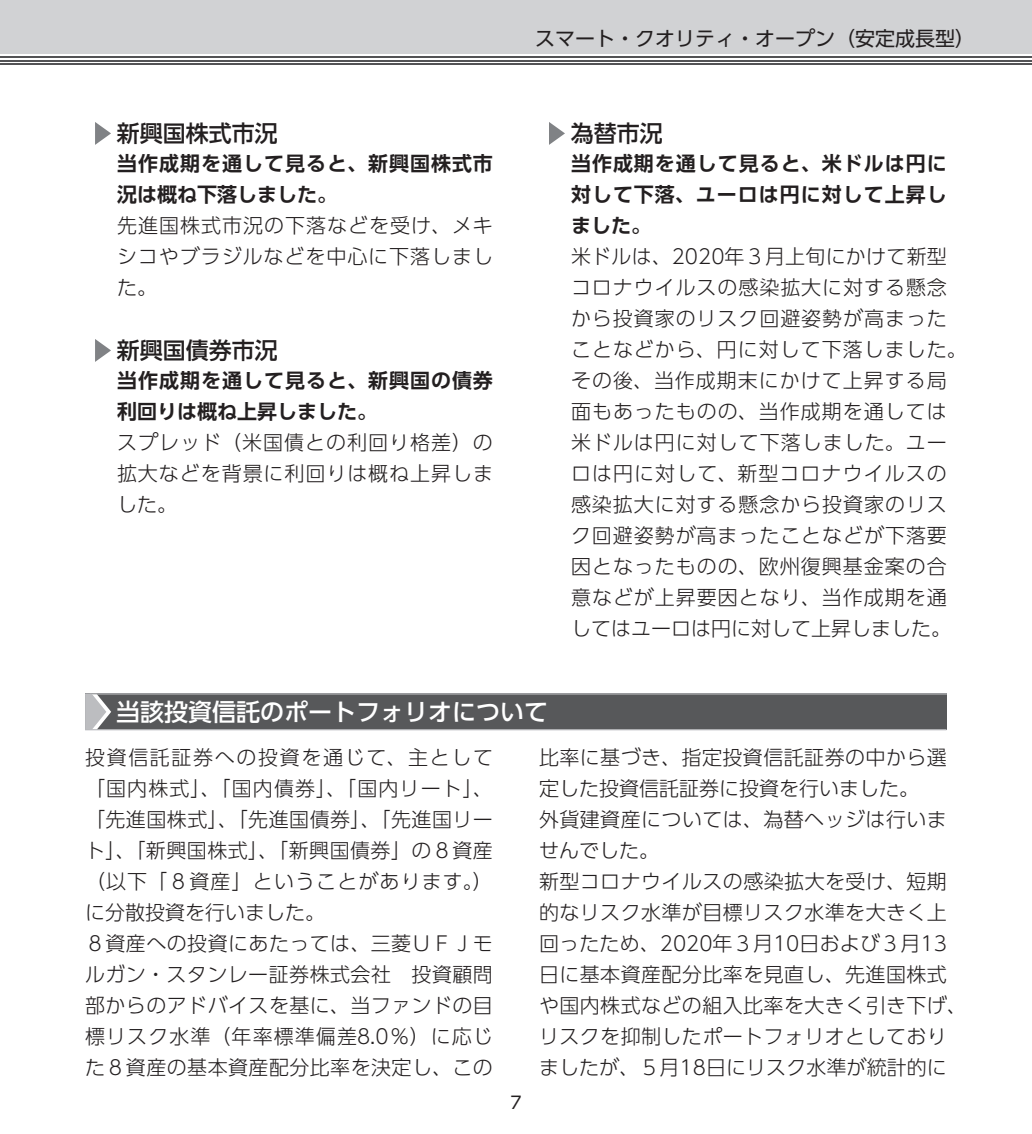
<style>
.page{position:relative;width:1032px;height:1134px;background:#fff}
.page>*{position:absolute;margin:0;border:0;box-sizing:border-box;transform-origin:0 0}
.t1{font:24px "UD Shin Go Pro Medium 90 msp RKSJ H";color:#fff}
.t2{font:23px "UD Shin Go Pro Medium 90 msp RKSJ H";color:#231f20}
.t3{font:20px/31px "UD Shin Go Pro Light 90 msp RKSJ H";letter-spacing:.025em;color:#231f20;text-align:justify}
.t4{font:20px/31px "UD Shin Go Pro Light 90 msp RKSJ H";letter-spacing:.05em;color:#231f20}
.t5{font:20px/31px "UD Shin Go Pro De Bold 90 msp RKSJ H";letter-spacing:.05em;color:#231f20}
.t6{font:20px "UD Shin Go Pro Regular 90 msp RKSJ H";color:#231f20}
.t7{font:17px "UD Shin Go Pro Regular 90 msp RKSJ H";color:#231f20}
</style>
<div class="page">
<div style="left:0;top:0;width:1032px;height:54px;background:#d1d2d4"></div>
<hr style="left:0;top:63px;width:1032px;height:2px;background:#535355">
<hr style="left:0;top:60px;width:1032px;height:1px;background:#535355">
<hr style="left:0;top:56px;width:1032px;height:2px;background:#535355">
<svg style="left:95px;top:122px;width:16px;height:23px"></svg>
<svg style="left:95px;top:339px;width:16px;height:23px"></svg>
<svg style="left:549px;top:122px;width:16px;height:23px"></svg>
<div style="left:85px;top:694px;width:862px;height:36px;background:#57585a"></div>
<hr style="left:85px;top:729px;width:861px;height:1px;background:#bcbdc0">
<hr style="left:85px;top:693px;width:862px;height:1px;background:#bcbdc0">
<svg style="left:85px;top:694px;width:26px;height:36px"></svg>
<p class="t2" style="left:117px;top:125px;width:162px">新興国株式市況</p>
<p class="t5" style="left:117px;top:150px;width:377px">当作成期を通して見ると、新興国株式市況は概ね下落しました。</p>
<p class="t3" style="left:117px;top:212px;width:377px">先進国株式市況の下落などを受け、メキシコやブラジルなどを中心に下落しました。</p>
<p class="t2" style="left:117px;top:342px;width:162px">新興国債券市況</p>
<p class="t5" style="left:117px;top:367px;width:377px">当作成期を通して見ると、新興国の債券利回りは概ね上昇しました。</p>
<p class="t3" style="left:117px;top:429px;width:377px">スプレッド（米国債との利回り格差）の拡大などを背景に利回りは概ね上昇しました。</p>
<p class="t6" style="left:535px;top:31px;width:441px">スマート・クオリティ・オープン（安定成長型）</p>
<p class="t2" style="left:571px;top:125px;width:93px">為替市況</p>
<p class="t5" style="left:571px;top:150px;width:377px;text-align:justify">当作成期を通して見ると、米ドルは円に対して下落、ユーロは円に対して上昇しました。</p>
<p class="t4" style="left:571px;top:243px;width:397px">米ドルは、2020年３月上旬にかけて新型コロナウイルスの感染拡大に対する懸念から投資家のリスク回避姿勢が高まったことなどから、円に対して下落しました。その後、当作成期末にかけて上昇する局面もあったものの、当作成期を通しては米ドルは円に対して下落しました。ユーロは円に対して、新型コロナウイルスの感染拡大に対する懸念から投資家のリスク回避姿勢が高まったことなどが下落要因となったものの、欧州復興基金案の合意などが上昇要因となり、当作成期を通してはユーロは円に対して上昇しました。</p>
<p class="t1" style="left:116px;top:703px;width:434px">当該投資信託のポートフォリオについて</p>
<p class="t3" style="left:85px;top:745px;width:409px;text-align:left">投資信託証券への投資を通じて、主として「国内株式」、「国内債券」、「国内リート」、「先進国株式」、「先進国債券」、「先進国リート」、「新興国株式」、「新興国債券」の８資産（以下「８資産」ということがあります。）に分散投資を行いました。<br>８資産への投資にあたっては、三菱ＵＦＪモルガン・スタンレー証券株式会社　投資顧問部からのアドバイスを基に、当ファンドの目標リスク水準（年率標準偏差8.0％）に応じた８資産の基本資産配分比率を決定し、この</p>
<p class="t3" style="left:539px;top:745px;width:429px;text-align:left">比率に基づき、指定投資信託証券の中から選定した投資信託証券に投資を行いました。<br>外貨建資産については、為替ヘッジは行いませんでした。<br>新型コロナウイルスの感染拡大を受け、短期的なリスク水準が目標リスク水準を大きく上回ったため、2020年３月10日および３月13日に基本資産配分比率を見直し、先進国株式や国内株式などの組入比率を大きく引き下げ、リスクを抑制したポートフォリオとしておりましたが、５月18日にリスク水準が統計的に</p>
<p class="t7" style="left:510px;top:1096px;width:13px">7</p>
</div>
